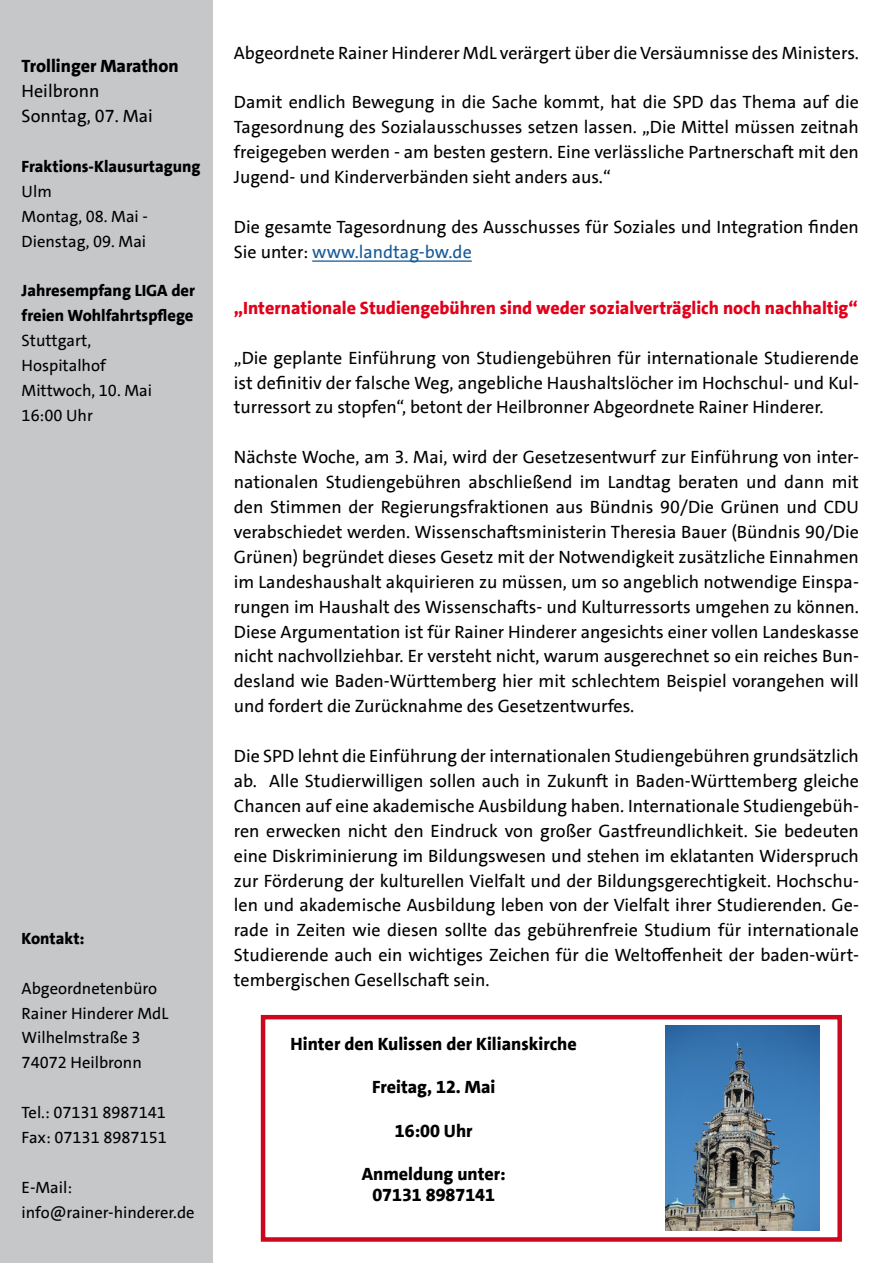
<style>
.page{position:relative;width:893px;height:1263px;background:#fff}
.page>*{position:absolute;margin:0;border:0;box-sizing:border-box;transform-origin:0 0}
.t1{font:18px/24.9px "SPD The Sans";color:#000;text-align:justify}
.t2{font:800 18px/21.6px "SPD The Sans";color:#000;text-align:center}
.t3{font:800 18px "SPD The Sans";color:#e2001a}
.t4{font:16.5px/24.9px "SPD The Sans";color:#000}
.t5{font:800 16.5px/24.9px "SPD The Sans";color:#000}
.s1{color:#165b9a}
</style>
<div class="page">
<div style="left:0;top:0;width:213px;height:1263px;background:#c6c7c8"></div>
<hr style="left:312px;top:260px;width:160px;height:2px;background:#165b9a">
<div style="left:261px;top:1015px;width:581px;height:227px;border:4px solid #cd071e"></div>
<img style="left:666px;top:1026px;width:154px;height:205px">
<p class="t2" style="left:22px;top:55px;width:159px">Trollinger Marathon</p>
<p class="t1" style="left:22px;top:79px;width:133px">Heilbronn<br>Sonntag, 07. Mai</p>
<p class="t5" style="left:22px;top:154px;width:180px">Fraktions-Klausurtagung</p>
<p class="t4" style="left:22px;top:179px;width:128px">Ulm<br>Montag, 08. Mai -<br>Dienstag, 09. Mai</p>
<p class="t5" style="left:22px;top:278px;width:175px">Jahresempfang LIGA der freien Wohlfahrtspflege</p>
<p class="t4" style="left:22px;top:328px;width:132px">Stuttgart,<br>Hospitalhof<br>Mittwoch, 10. Mai<br>16:00 Uhr</p>
<p class="t5" style="left:22px;top:926px;width:65px">Kontakt:</p>
<p class="t4" style="left:22px;top:976px;width:148px">Abgeordnetenbüro<br>Rainer Hinderer MdL<br>Wilhelmstraße 3<br>74072 Heilbronn</p>
<p class="t4" style="left:22px;top:1100px;width:147px">Tel.: 07131 8987141<br>Fax: 07131 8987151</p>
<p class="t4" style="left:22px;top:1175px;width:175px">E-Mail: info@rainer-hinderer.de</p>
<p class="t1" style="left:234px;top:40px;width:627px">Abgeordnete Rainer Hinderer MdL verärgert über die Versäumnisse des Ministers.</p>
<p class="t1" style="left:234px;top:90px;width:627px">Damit endlich Bewegung in die Sache kommt, hat die SPD das Thema auf die Tagesordnung des Sozialausschusses setzen lassen. „Die Mittel müssen zeitnah freigegeben werden - am besten gestern. Eine verlässliche Partnerschaft mit den Jugend- und Kinderverbänden sieht anders aus.“</p>
<p class="t1" style="left:234px;top:215px;width:627px">Die gesamte Tagesordnung des Ausschusses für Soziales und Integration finden<br>Sie unter: <span class="s1">www.landtag-bw.de</span></p>
<p class="t3" style="left:234px;top:296px;width:625px">„Internationale Studiengebühren sind weder sozialverträglich noch nachhaltig“</p>
<p class="t1" style="left:234px;top:345px;width:627px">„Die geplante Einführung von Studiengebühren für internationale Studierende ist definitiv der falsche Weg, angebliche Haushaltslöcher im Hochschul- und Kul&shy;turressort zu stopfen“, betont der Heilbronner Abgeordnete Rainer Hinderer.</p>
<p class="t1" style="left:234px;top:445px;width:627px">Nächste Woche, am 3. Mai, wird der Gesetzesentwurf zur Einführung von inter&shy;nationalen Studiengebühren abschließend im Landtag beraten und dann mit den Stimmen der Regierungsfraktionen aus Bündnis 90/Die Grünen und CDU verabschiedet werden. Wissenschaftsministerin Theresia Bauer (Bündnis 90/Die Grünen) begründet dieses Gesetz mit der Notwendigkeit zusätzliche Einnahmen im Landeshaushalt akquirieren zu müssen, um so angeblich notwendige Einspa&shy;rungen im Haushalt des Wissenschafts- und Kulturressorts umgehen zu können.<br>Diese Argumentation ist für Rainer Hinderer angesichts einer vollen Landeskasse nicht nachvollziehbar. Er versteht nicht, warum ausgerechnet so ein reiches Bun&shy;desland wie Baden-Württemberg hier mit schlechtem Beispiel vorangehen will und fordert die Zurücknahme des Gesetzentwurfes.</p>
<p class="t1" style="left:234px;top:744px;width:627px">Die SPD lehnt die Einführung der internationalen Studiengebühren grundsätzlich ab. Alle Studierwilligen sollen auch in Zukunft in Baden-Württemberg gleiche Chancen auf eine akademische Ausbildung haben. Internationale Studiengebüh&shy;ren erwecken nicht den Eindruck von großer Gastfreundlichkeit. Sie bedeuten eine Diskriminierung im Bildungswesen und stehen im eklatanten Widerspruch zur Förderung der kulturellen Vielfalt und der Bildungsgerechtigkeit. Hochschu&shy;len und akademische Ausbildung leben von der Vielfalt ihrer Studierenden. Ge&shy;rade in Zeiten wie diesen sollte das gebührenfreie Studium für internationale Studierende auch ein wichtiges Zeichen für die Weltoffenheit der baden-würt&shy;tembergischen Gesellschaft sein.</p>
<p class="t2" style="left:291px;top:1033px;width:288px">Hinter den Kulissen der Kilianskirche</p>
<p class="t2" style="left:372px;top:1077px;width:125px">Freitag, 12. Mai</p>
<p class="t2" style="left:395px;top:1120px;width:79px">16:00 Uhr</p>
<p class="t2" style="left:362px;top:1163px;width:145px">Anmeldung unter:<br>07131 8987141</p>
</div>
